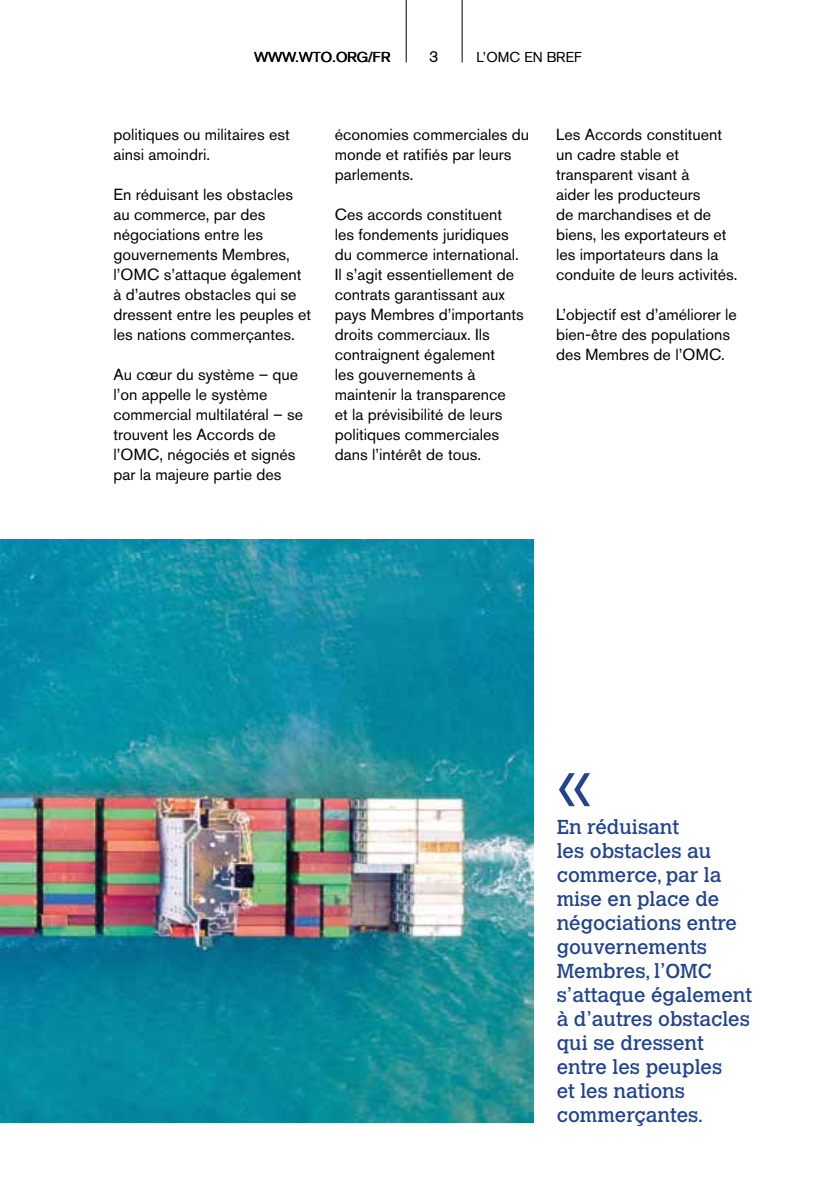
<style>
.page{position:relative;width:840px;height:1191px;background:#fff}
.page>*{position:absolute;margin:0;border:0;box-sizing:border-box;transform-origin:0 0}
.t1{font:62px "Calvert MT Std";color:#214390}
.t2{font:20px/24px "Calvert MT Std";color:#214390}
.t3{font:16px/20px "Akzidenz Grotesk BE";color:#000}
.t4{font:14px "Akzidenz Grotesk";color:#000}
</style>
<div class="page">
<hr style="left:405px;top:0;width:1px;height:62px;background:#000">
<hr style="left:461px;top:0;width:1px;height:62px;background:#000">
<img style="left:0;top:540px;width:533px;height:582px">
<p class="t4" style="left:254px;top:49px;width:138px">WWW.WTO.ORG/FR</p>
<p class="t3" style="left:429px;top:47px;width:11px">3</p>
<p class="t4" style="left:476px;top:49px;width:108px">L’OMC EN BREF</p>
<p class="t3" style="left:113px;top:124px;width:177px">politiques ou militaires est ainsi amoindri.</p>
<p class="t3" style="left:113px;top:184px;width:199px">En réduisant les obstacles au commerce, par des négociations entre les gouvernements Membres, l’OMC s’attaque également à d’autres obstacles qui se dressent entre les peuples et les nations commerçantes.</p>
<p class="t3" style="left:113px;top:364px;width:191px">Au cœur du système – que l’on appelle le système commercial multilatéral – se trouvent les Accords de l’OMC, négociés et signés par la majeure partie des</p>
<p class="t3" style="left:334px;top:124px;width:196px">économies commerciales du monde et ratifiés par leurs parlements.</p>
<p class="t3" style="left:334px;top:204px;width:190px">Ces accords constituent les fondements juridiques du commerce international.<br>Il s’agit essentiellement de contrats garantissant aux pays Membres d’importants droits commerciaux. Ils contraignent également<br>les gouvernements à maintenir la transparence<br>et la prévisibilité de leurs politiques commerciales dans l’intérêt de tous.</p>
<p class="t3" style="left:556px;top:124px;width:183px">Les Accords constituent un cadre stable et transparent visant à<br>aider les producteurs<br>de marchandises et de biens, les exportateurs et les importateurs dans la conduite de leurs activités.</p>
<p class="t3" style="left:556px;top:304px;width:182px">L’objectif est d’améliorer le bien-être des populations des Membres de l’OMC.</p>
<h1 class="t1" style="left:556px;top:748px;width:37px">«</h1>
<p class="t2" style="left:556px;top:815px;width:197px">En réduisant<br>les obstacles au commerce, par la mise en place de négociations entre gouvernements<br>Membres, l’OMC s’attaque également à d’autres obstacles qui se dressent entre les peuples<br>et les nations commerçantes.</p>
</div>
